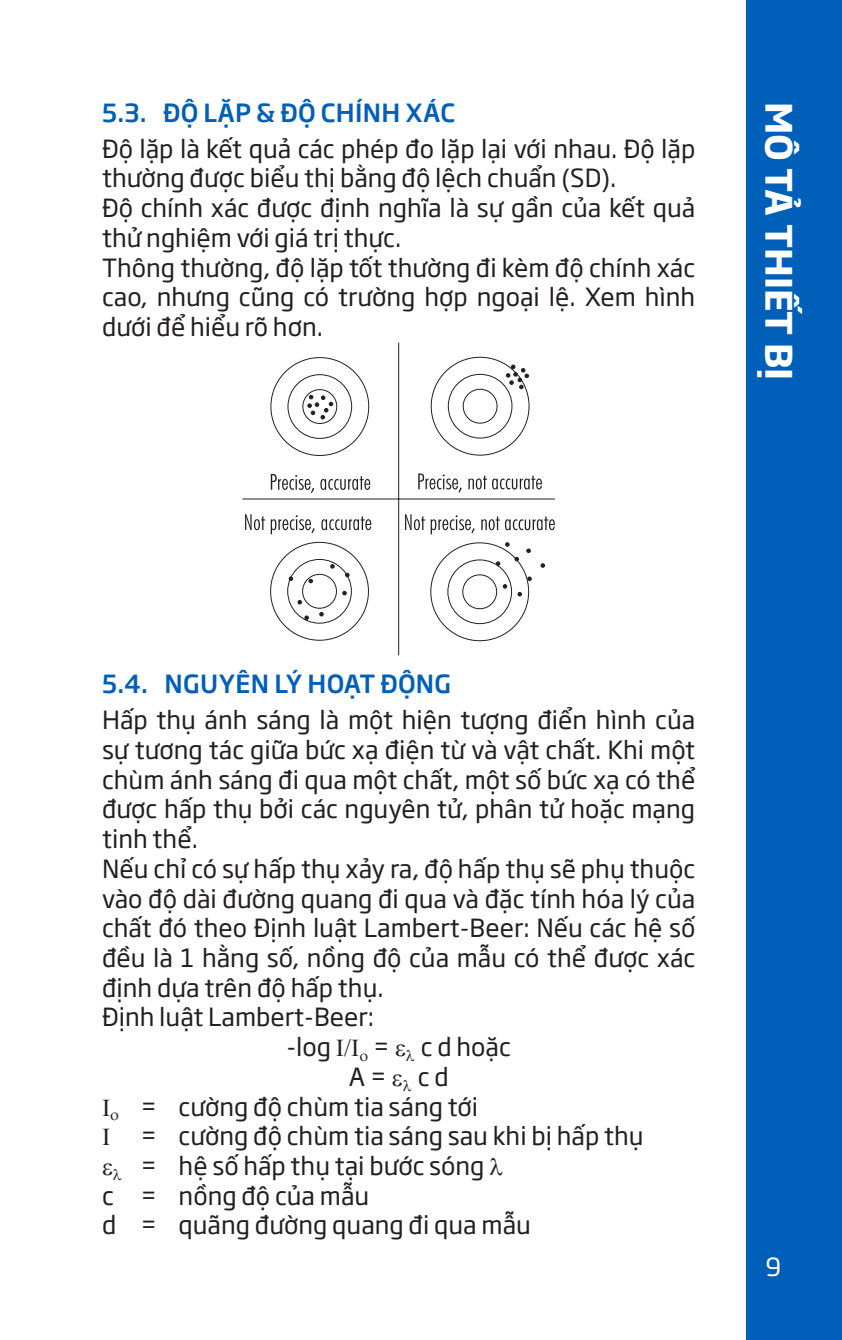
<style>
.page{position:relative;width:842px;height:1340px;background:#fff}
.page>*{position:absolute;margin:0;border:0;box-sizing:border-box;transform-origin:0 0}
.t1{font:700 36px "SVN Soho Gothic";color:#fff}
.body_text_MAN{font:24.75px/29.7px "SVN Soho Gothic";color:#231f20;text-align:justify}
.t2{font:500 24.75px "SVN Soho Gothic";letter-spacing:.015em;color:#005fb9}
.t3{font:24.75px "SVN Soho Gothic";color:#fff}
</style>
<div class="page">
<div style="left:746px;top:0;width:96px;height:1339px;background:#005fb9"></div>
<hr style="left:398px;top:342px;width:1px;height:313px;background:#231f20">
<hr style="left:242px;top:498px;width:313px;height:1px;background:#231f20">
<svg style="left:245px;top:357px;width:310px;height:284px"></svg>
<p class="t2" style="left:102px;top:93px;width:354px">5.3. ĐỘ LẶP &amp; ĐỘ CHÍNH XÁC</p>
<p class="body_text_MAN" style="left:102px;top:132px;width:595px">Độ lặp là kết quả các phép đo lặp lại với nhau. Độ lặp thường được biểu thị bằng độ lệch chuẩn (SD).</p>
<p class="body_text_MAN" style="left:102px;top:192px;width:595px">Độ chính xác được định nghĩa là sự gần của kết quả thử nghiệm với giá trị thực.</p>
<p class="body_text_MAN" style="left:102px;top:251px;width:595px">Thông thường, độ lặp tốt thường đi kèm độ chính xác cao, nhưng cũng có trường hợp ngoại lệ. Xem hình dưới để hiểu rõ hơn.</p>
<h1 class="t1" style="left:807px;top:102px;width:279px;rotate:90deg">MÔ TẢ THIẾT BỊ</h1>
<p class="t2" style="left:102px;top:664px;width:350px">5.4. NGUYÊN LÝ HOẠT ĐỘNG</p>
<p class="body_text_MAN" style="left:102px;top:704px;width:595px">Hấp thụ ánh sáng là một hiện tượng điển hình của sự tương tác giữa bức xạ điện từ và vật chất. Khi một chùm ánh sáng đi qua một chất, một số bức xạ có thể được hấp thụ bởi các nguyên tử, phân tử hoặc mạng tinh thể.</p>
<p class="body_text_MAN" style="left:102px;top:852px;width:595px">Nếu chỉ có sự hấp thụ xảy ra, độ hấp thụ sẽ phụ thuộc vào độ dài đường quang đi qua và đặc tính hóa lý của chất đó theo Định luật Lambert-Beer: Nếu các hệ số đều là 1 hằng số, nồng độ của mẫu có thể được xác định dựa trên độ hấp thụ.</p>
<p class="body_text_MAN" style="left:102px;top:1001px;width:274px">Định luật Lambert-Beer:</p>
<p class="body_text_MAN" style="left:286px;top:1030px;width:226px">-log □ = ● c d hoặc</p>
<p class="body_text_MAN" style="left:349px;top:1060px;width:101px">A = ● c d</p>
<p class="body_text_MAN" style="left:110px;top:1090px;width:369px">□ = cường độ chùm tia sáng tới</p>
<p class="body_text_MAN" style="left:140px;top:1119px;width:505px">= cường độ chùm tia sáng sau khi bị hấp thụ</p>
<p class="body_text_MAN" style="left:113px;top:1149px;width:373px">● = hệ số hấp thụ tại bước sóng</p>
<p class="body_text_MAN" style="left:102px;top:1179px;width:269px">c = nồng độ của mẫu</p>
<p class="body_text_MAN" style="left:102px;top:1208px;width:430px">d = quãng đường quang đi qua mẫu</p>
<p class="t3" style="left:765px;top:1247px;width:17px">9</p>
</div>
